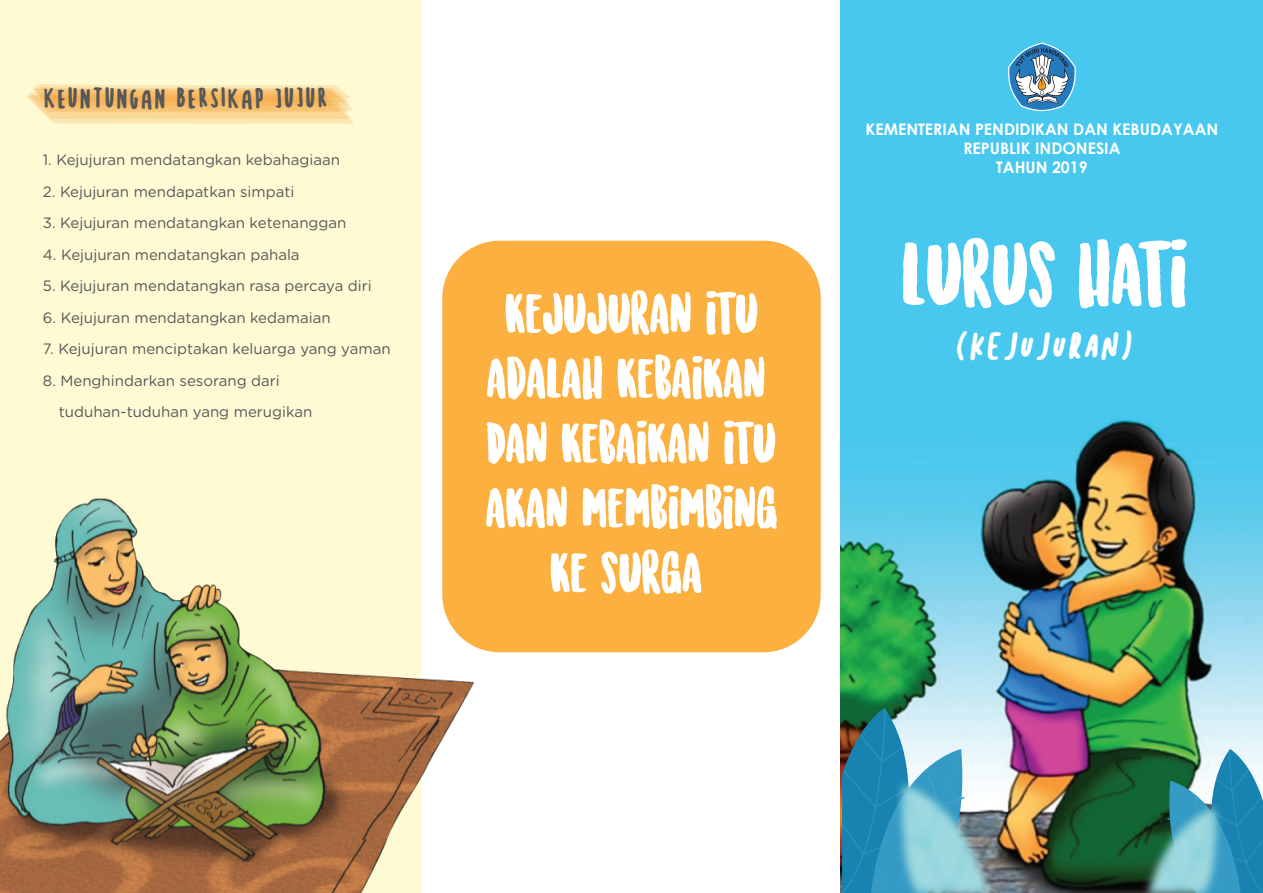
<style>
.page{position:relative;width:1263px;height:893px;background:#fff}
.page>*{position:absolute;margin:0;border:0;box-sizing:border-box;transform-origin:0 0}
.t1{font:84.6px "Sunrise International Demo";color:#fff}
.t2{font:54px/64.8px "Sunrise International Demo";color:#fff;text-align:center}
.t3{font:36.15px "Sunday Morning";color:#fff}
.t4{font:36px "Timothy";color:#57585a}
.t5{font:700 15.9px/19.2px "Century Gothic";color:#fff;text-align:center}
.t6{font:15px/31.5px "Gotham Rounded";color:#57585a}
</style>
<div class="page">
<div style="left:0;top:0;width:421px;height:893px;background:#fdfad4"></div>
<img style="left:840px;top:416px;width:423px;height:476px">
<div style="left:840px;top:0;width:423px;height:416px;background:#48c8ee"></div>
<svg style="left:27px;top:84px;width:327px;height:40px;background:#f9cf89"></svg>
<svg style="left:842px;top:708px;width:123px;height:185px;background:#6c9fa7"></svg>
<img style="left:848px;top:731px;width:195px;height:162px">
<svg style="left:1167px;top:749px;width:96px;height:6px"></svg>
<img style="left:1095px;top:755px;width:168px;height:138px">
<div style="left:442px;top:241px;width:379px;height:411px;background:#fbb03f;border-radius:58px"></div>
<img style="left:0;top:459px;width:489px;height:434px">
<svg style="left:1008px;top:43px;width:68px;height:69px"></svg>
<h3 class="t4" style="left:43px;top:78px;width:287px">Keuntungan Bersikap Jujur</h3>
<p class="t6" style="left:43px;top:144px;width:299px">1. Kejujuran mendatangkan kebahagiaan</p>
<p class="t6" style="left:43px;top:175px;width:253px">2. Kejujuran mendapatkan simpati</p>
<p class="t6" style="left:43px;top:207px;width:305px">3. Kejujuran mendatangkan ketenanggan</p>
<p class="t6" style="left:43px;top:238px;width:258px">4. Kejujuran mendatangkan pahala</p>
<p class="t6" style="left:43px;top:270px;width:330px">5. Kejujuran mendatangkan rasa percaya diri</p>
<p class="t6" style="left:43px;top:301px;width:289px">6. Kejujuran mendatangkan kedamaian</p>
<p class="t6" style="left:43px;top:333px;width:349px">7. Kejujuran menciptakan keluarga yang yaman</p>
<p class="t6" style="left:59px;top:364px;width:255px;text-indent:-16px">8. Menghindarkan sesorang dari tuduhan-tuduhan yang merugikan</p>
<h2 class="t2" style="left:485px;top:285px;width:293px">KEJUJURAN ITU<br>ADALAH KEBAIKAN.<br>DAN KEBAIKAN ITU<br>AKAN MEMBIMBING<br>KE SURGA.</h2>
<p class="t5" style="left:866px;top:119px;width:354px">KEMENTERIAN PENDIDIKAN DAN KEBUDAYAAN<br>REPUBLIK INDONESIA<br>TAHUN 2019</p>
<h1 class="t1" style="left:901px;top:237px;width:287px">LURUS HATI</h1>
<h3 class="t3" style="left:955px;top:327px;width:179px">(kejujuran)</h3>
</div>
